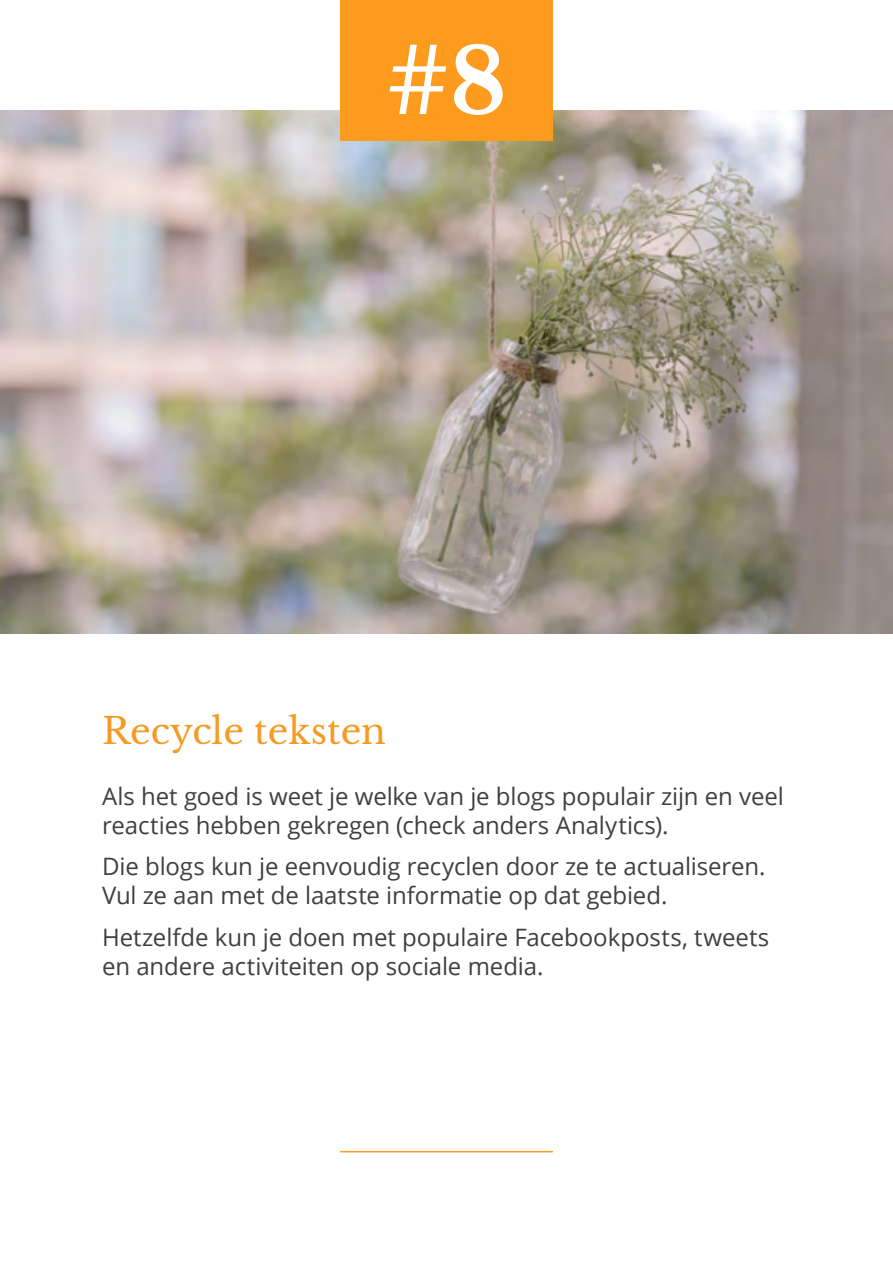
<style>
.page{position:relative;width:893px;height:1263px;background:#fff}
.page>*{position:absolute;margin:0;border:0;box-sizing:border-box;transform-origin:0 0}
.t1{font:700 90px "Libre Baskerville";color:#fff}
.t2{font:36px "Libre Baskerville";color:#f59a25}
.t3{font:24px/28.8px "Open Sans";letter-spacing:-.005em;color:#404040}
</style>
<div class="page">
<img style="left:0;top:111px;width:893px;height:523px">
<div style="left:340px;top:0;width:213px;height:141px;background:#fc9b1e"></div>
<hr style="left:340px;top:1151px;width:213px;height:1px;background:#fc9b1e">
<h1 class="t1" style="left:386px;top:27px;width:122px">#8</h1>
<h2 class="t2" style="left:102px;top:709px;width:286px">Recycle teksten</h2>
<p class="t3" style="left:102px;top:781px;width:683px">Als het goed is weet je welke van je blogs populair zijn en veel reacties hebben gekregen (check anders Analytics).</p>
<p class="t3" style="left:102px;top:852px;width:665px">Die blogs kun je eenvoudig recyclen door ze te actualiseren.<br>Vul ze aan met de laatste informatie op dat gebied.</p>
<p class="t3" style="left:102px;top:922px;width:669px">Hetzelfde kun je doen met populaire Facebookposts, tweets en andere activiteiten op sociale media.</p>
</div>
